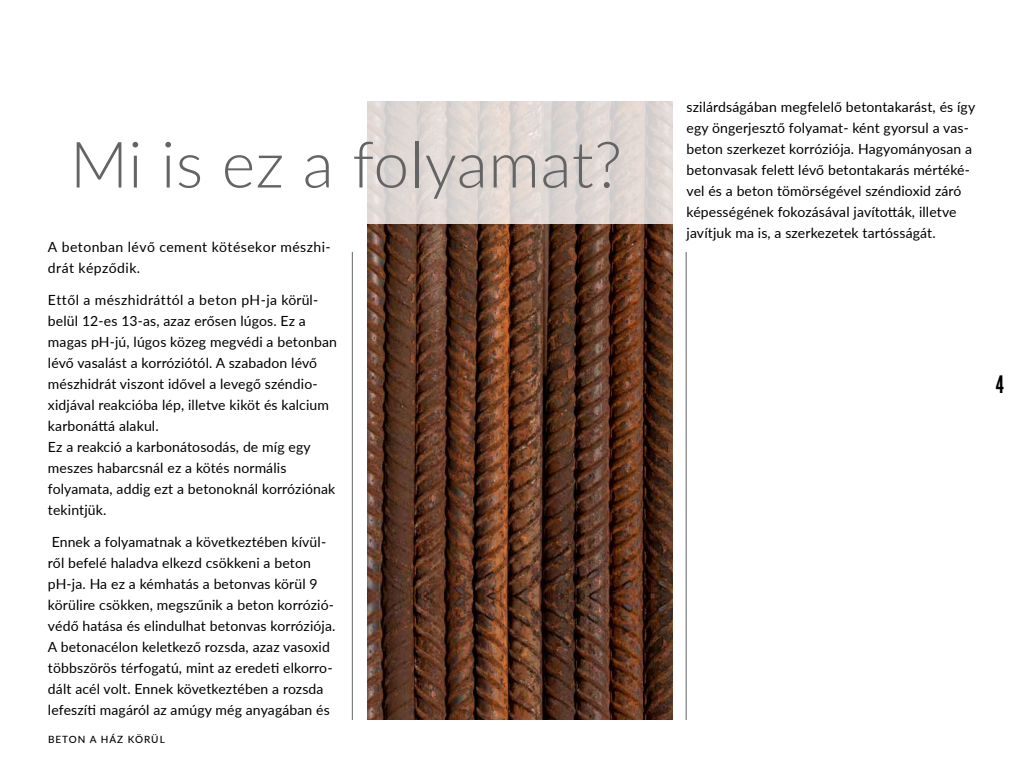
<style>
.page{position:relative;width:1024px;height:768px;background:#fff}
.page>*{position:absolute;margin:0;border:0;box-sizing:border-box;transform-origin:0 0}
.t1{font:300 64px "Lato";letter-spacing:.01em;color:#646464}
.t2{font:24px "League Gothic";color:#000}
.t3{font:14px/21px "Lato";letter-spacing:.01em;color:#000}
.t4{font:14px/21px "Lato";letter-spacing:.03em;color:#000}
.t5{font:500 10px "Lato";letter-spacing:.1em;color:#000}
</style>
<div class="page">
<hr style="left:352px;top:252px;width:1px;height:468px;background:#646464">
<hr style="left:686px;top:252px;width:1px;height:468px;background:#646464">
<img style="left:367px;top:224px;width:305px;height:496px">
<svg style="left:367px;top:101px;width:306px;height:123px;background:#ddd6d2"></svg>
<h1 class="t1" style="left:70px;top:120px;width:554px">Mi is ez a folyamat?</h1>
<p class="t4" style="left:48px;top:236px;width:284px">A betonban lévő cement kötésekor mészhi&shy;drát képződik.</p>
<p class="t3" style="left:48px;top:289px;width:290px">Ettől a mészhidráttól a beton pH-ja körül&shy;belül 12-es 13-as, azaz erősen lúgos. Ez a magas pH-jú, lúgos közeg megvédi a betonban lévő vasalást a korróziótól. A szabadon lévő mészhidrát viszont idővel a levegő széndio&shy;xidjával reakcióba lép, illetve kiköt és kalcium karbonáttá alakul.<br>Ez a reakció a karbonátosodás, de míg egy meszes habarcsnál ez a kötés normális folyamata, addig ezt a betonoknál korróziónak tekintjük.</p>
<p class="t3" style="left:48px;top:531px;width:289px">Ennek a folyamatnak a következtében kívül&shy;ről befelé haladva elkezd csökkeni a beton pH-ja. Ha ez a kémhatás a betonvas körül 9 körülire csökken, megszűnik a beton korrózió&shy;védő hatása és elindulhat betonvas korróziója.<br>A betonacélon keletkező rozsda, azaz vasoxid többszörös térfogatú, mint az eredeti elkorro&shy;dált acél volt. Ennek következtében a rozsda lefeszíti magáról az amúgy még anyagában és</p>
<p class="t5" style="left:48px;top:733px;width:118px">BETON A HÁZ KÖRÜL</p>
<p class="t3" style="left:687px;top:96px;width:290px">szilárdságában megfelelő betontakarást, és így egy öngerjesztő folyamat- ként gyorsul a vas&shy;beton szerkezet korróziója. Hagyományosan a betonvasak felett lévő betontakarás mértéké&shy;vel és a beton tömörségével széndioxid záró képességének fokozásával javították, illetve javítjuk ma is, a szerkezetek tartósságát.</p>
<h2 class="t2" style="left:996px;top:370px;width:10px">4</h2>
</div>
